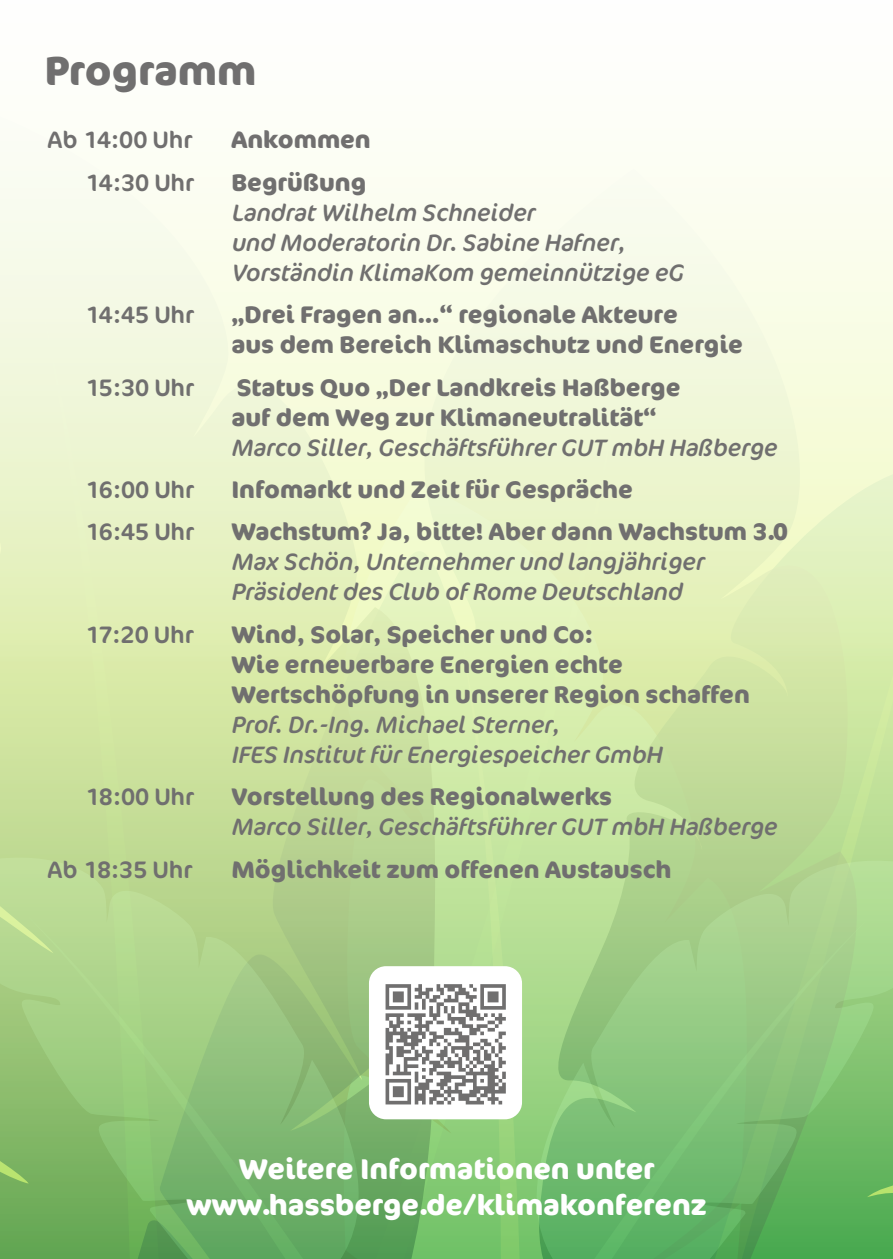
<style>
.page{position:relative;width:893px;height:1259px;background:#fff}
.page>*{position:absolute;margin:0;border:0;box-sizing:border-box;transform-origin:0 0}
.t1{font:700 40.5px "Cocon Pro";color:#706f6f}
.t2{font:700 28.5px/36px "Cocon Pro";color:#fff;text-align:center}
.t3{font:700 24px/30px "Cocon Pro";color:#706f6f}
.t4{font:italic 24px/30px "Cocon Pro";color:#706f6f}
.t5{font:24px "Cocon Pro";color:#706f6f}
</style>
<div class="page">
<svg style="left:0;top:675px;width:893px;height:584px;background:#a1cd85"></svg>
<div style="left:0;top:0;width:893px;height:675px;background:linear-gradient(to bottom,#fff,#e1f0b5)"></div>
<div style="left:369px;top:966px;width:153px;height:153px;background:#fff;border-radius:17px"></div>
<svg style="left:386px;top:641px;width:140px;height:618px;background:#b6d59f"></svg>
<h1 class="t1" style="left:45px;top:43px;width:213px">Programm</h1>
<p class="t5" style="left:47px;top:124px;width:147px">Ab 14:00 Uhr</p>
<p class="t3" style="left:231px;top:124px;width:141px">Ankommen</p>
<p class="t5" style="left:85px;top:166px;width:111px">14:30 Uhr</p>
<p class="t3" style="left:231px;top:167px;width:136px">Begrüßung</p>
<p class="t4" style="left:231px;top:197px;width:454px">Landrat Wilhelm Schneider<br>und Moderatorin Dr. Sabine Hafner,<br>Vorständin KlimaKom gemeinnützige eG</p>
<p class="t5" style="left:85px;top:299px;width:111px">14:45 Uhr</p>
<p class="t3" style="left:231px;top:299px;width:513px">„Drei Fragen an…“ regionale Akteure<br>aus dem Bereich Klimaschutz und Energie</p>
<p class="t5" style="left:85px;top:371px;width:111px">15:30 Uhr</p>
<p class="t3" style="left:231px;top:371px;width:451px">Status Quo „Der Landkreis Haßberge auf dem Weg zur Klimaneutralität“</p>
<p class="t4" style="left:231px;top:431px;width:547px">Marco Siller, Geschäftsführer GUT mbH Haßberge</p>
<p class="t5" style="left:85px;top:473px;width:111px">16:00 Uhr</p>
<p class="t3" style="left:231px;top:474px;width:403px">Infomarkt und Zeit für Gespräche</p>
<p class="t5" style="left:85px;top:516px;width:111px">16:45 Uhr</p>
<p class="t3" style="left:231px;top:516px;width:558px">Wachstum? Ja, bitte! Aber dann Wachstum 3.0</p>
<p class="t4" style="left:231px;top:546px;width:474px">Max Schön, Unternehmer und langjähriger<br>Präsident des Club of Rome Deutschland</p>
<p class="t5" style="left:85px;top:618px;width:111px">17:20 Uhr</p>
<p class="t3" style="left:231px;top:619px;width:520px">Wind, Solar, Speicher und Co:<br>Wie erneuerbare Energien echte<br>Wertschöpfung in unserer Region schaffen</p>
<p class="t4" style="left:231px;top:709px;width:433px">Prof. Dr.-Ing. Michael Sterner,<br>IFES Institut für Energiespeicher GmbH</p>
<p class="t5" style="left:85px;top:781px;width:111px">18:00 Uhr</p>
<p class="t3" style="left:231px;top:781px;width:382px">Vorstellung des Regionalwerks</p>
<p class="t4" style="left:231px;top:811px;width:547px">Marco Siller, Geschäftsführer GUT mbH Haßberge</p>
<p class="t5" style="left:47px;top:853px;width:147px">Ab 18:35 Uhr</p>
<p class="t3" style="left:231px;top:853px;width:441px">Möglichkeit zum offenen Austausch</p>
<p class="t2" style="left:187px;top:1150px;width:522px">Weitere Informationen unter www.hassberge.de/klimakonferenz</p>
</div>
